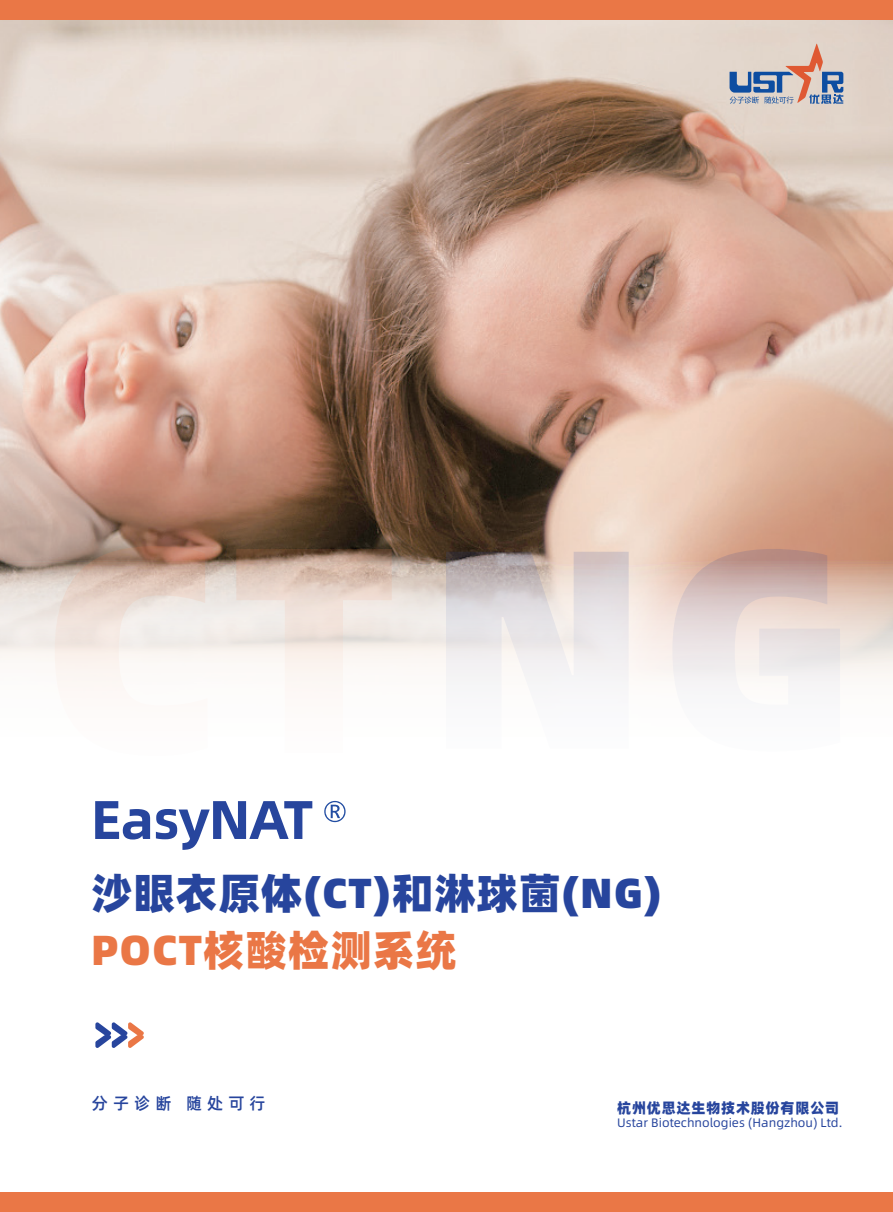
<style>
.page{position:relative;width:893px;height:1212px;background:#fff}
.page>*{position:absolute;margin:0;border:0;box-sizing:border-box;transform-origin:0 0}
.t1{font:700 54.6px "Alibaba Pu Hui Ti";letter-spacing:-.02em;color:#27459d}
.t2{font:800 42px "Alibaba Pu Hui Ti";letter-spacing:.02em;color:#27459d}
.t3{font:800 42px "Alibaba Pu Hui Ti";letter-spacing:.02em;color:#ea7746}
.t4{font:500 16.5px "Alibaba Pu Hui Ti";letter-spacing:.32em;color:#27459d}
.t5{font:800 14.4px "Alibaba Pu Hui Ti";letter-spacing:.06em;color:#27459d}
.t6{font:12.3px "Alibaba Pu Hui Ti";color:#27459d}
</style>
<div class="page">
<img style="left:0;top:19px;width:893px;height:540px">
<svg style="left:55px;top:546px;width:153px;height:13px;background:#a97e6b"></svg>
<svg style="left:236px;top:549px;width:156px;height:10px;background:#785a45"></svg>
<svg style="left:446px;top:552px;width:183px;height:7px"></svg>
<svg style="left:672px;top:549px;width:168px;height:10px;background:#c89988"></svg>
<svg style="left:0;top:559px;width:893px;height:264px"></svg>
<div style="left:0;top:0;width:893px;height:19px;background:#ea7746"></div>
<div style="left:0;top:1193px;width:893px;height:19px;background:#ea7746"></div>
<svg style="left:729px;top:44px;width:114px;height:60px;background:#b7b0b6"></svg>
<svg style="left:324px;top:801px;width:22px;height:21px"></svg>
<svg style="left:95px;top:1022px;width:49px;height:26px"></svg>
<h1 class="t1" style="left:91px;top:777px;width:224px">EasyNAT</h1>
<h2 class="t2" style="left:91px;top:859px;width:572px">沙眼衣原体(CT)和淋球菌(NG)</h2>
<h2 class="t3" style="left:91px;top:916px;width:367px">POCT核酸检测系统</h2>
<h3 class="t4" style="left:92px;top:1090px;width:175px">分子诊断 随处可行</h3>
<p class="t5" style="left:617px;top:1096px;width:223px">杭州优思达生物技术股份有限公司</p>
<p class="t6" style="left:617px;top:1114px;width:227px">Ustar Biotechnologies (Hangzhou) Ltd.</p>
</div>
